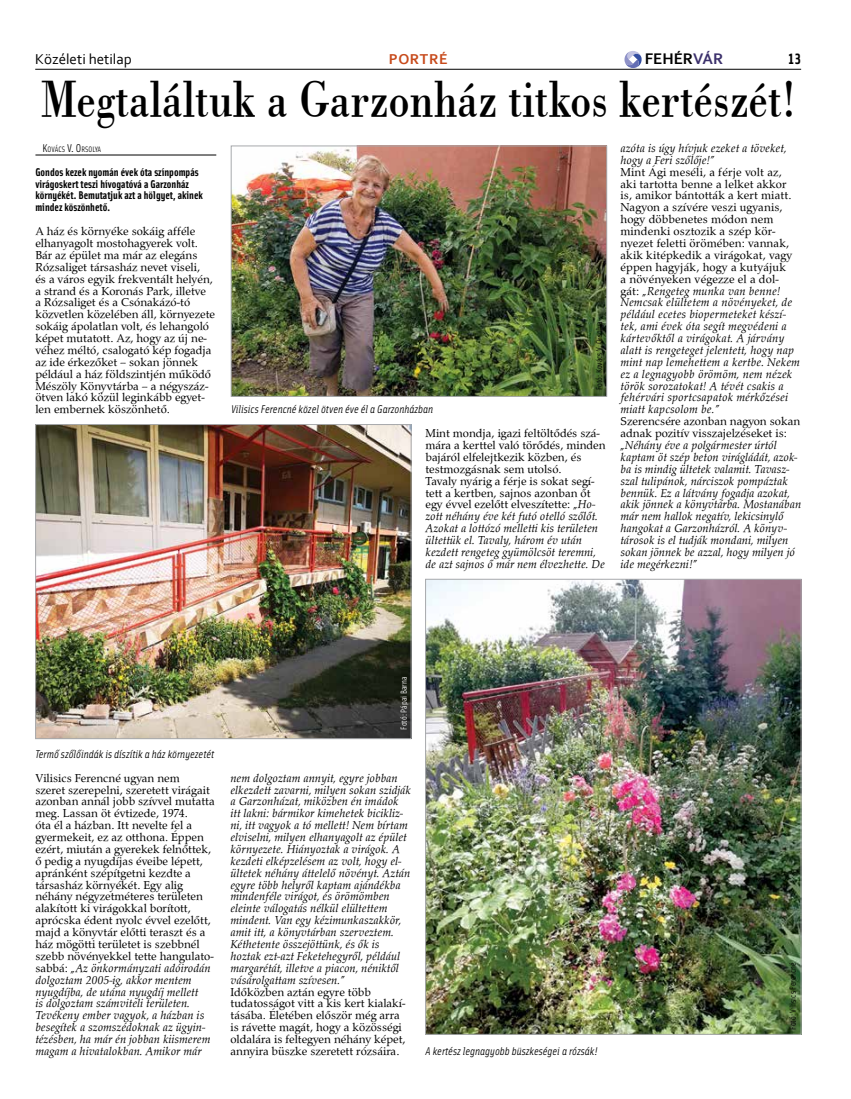
<style>
.page{position:relative;width:851px;height:1099px;background:#fff}
.page>*{position:absolute;margin:0;border:0;box-sizing:border-box;transform-origin:0 0}
.t1{font:52.5px "Bodoni PFL";color:#000;scale:.82 1}
.t2{font:700 16.12px "Corbel";color:#000}
.t3{font:15px "Corbel";color:#000}
.t4{font:700 15px "Corbel";letter-spacing:.04em;color:#c74a1b}
.t5{font:700 15px "Solex";color:#000}
.t6{font:11.88px/11.9px "Palladius";color:#000}
.t7{font:italic 11.88px/11.9px "Palladius";color:#000}
.t8{font:700 11.25px/11.9px "Solex";color:#000}
.t9{font:italic 11.25px "Solex";color:#000}
.t10{font:8.75px "Solex";color:#000}
.t11{font:8.75px "Solex";color:#fff}
.t12{font:7.88px "Solex";color:#000}
.s1{color:#3c316c}
.s2{font-size:11.25px}
.s3{font-style:italic}
.s4{font-style:normal}
</style>
<div class="page">
<hr style="left:35px;top:69px;width:766px;height:1px;background:#000">
<svg style="left:624px;top:51px;width:17px;height:18px"></svg>
<hr style="left:35px;top:155px;width:181px;height:1px;background:#000">
<img style="left:233px;top:148px;width:371px;height:246px">
<div style="left:231px;top:146px;width:375px;height:250px;border:1px solid #a7a9ac"></div>
<img style="left:37px;top:426px;width:372px;height:310px">
<div style="left:35px;top:424px;width:376px;height:314px;border:1px solid #a7a9ac"></div>
<img style="left:427px;top:581px;width:372px;height:451px">
<p class="t3" style="left:35px;top:49px;width:98px">Közéleti hetilap</p>
<p class="t4" style="left:388px;top:49px;width:60px">PORTRÉ</p>
<h2 class="t2" style="left:644px;top:48px;width:78px">FEHÉR<span class="s1">VÁR</span></h2>
<p class="t5" style="left:788px;top:49px;width:14px">13</p>
<h1 class="t1" style="left:41px;top:63px;width:922px">Megtaláltuk a Garzonház titkos kertészét!</h1>
<p class="t12" style="left:43px;top:144px;width:60px"><span class="s2">K</span>OVÁCS <span class="s2">V. O</span> RSOLYA</p>
<p class="t8" style="left:35px;top:165px;width:169px">Gondos kezek nyomán évek óta színpompás virágoskert teszi hívogatóvá a Garzonház környékét. Bemutatjuk azt a hölgyet, akinek mindez köszönhető.</p>
<p class="t6" style="left:35px;top:225px;width:181px">A ház és környéke sokáig afféle elhanyagolt mostohagyerek volt.<br>Bár az épület ma már az elegáns Rózsaliget társasház nevet viseli,<br>és a város egyik frekventált helyén, a strand és a Koronás Park, illetve<br>a Rózsaliget és a Csónakázó-tó közvetlen közelében áll, környezete sokáig ápolatlan volt, és lehangoló képet mutatott. Az, hogy az új ne&shy;véhez méltó, csalogató kép fogadja az ide érkezőket – sokan jönnek például a ház földszintjén működő Mészöly Könyvtárba – a négyszáz&shy;ötven lakó közül leginkább egyet&shy;len embernek köszönhető.</p>
<p class="t9" style="left:231px;top:402px;width:204px">Vilisics Ferencné közel ötven éve él a Garzonházban</p>
<p class="t10" style="left:593px;top:390px;width:71px;rotate:-90deg">Fotó: Kovács V. Orsolya</p>
<p class="t6" style="left:425px;top:427px;width:182px">Mint mondja, igazi feltöltődés szá&shy;mára a kerttel való törődés, minden bajáról elfelejtkezik közben, és testmozgásnak sem utolsó.<br>Tavaly nyárig a férje is sokat segí&shy;tett a kertben, sajnos azonban őt egy évvel ezelőtt elveszítette: <span class="s3">„Ho&shy;zott néhány éve két futó otelló szőlőt.<br>Azokat a lottózó melletti kis területen ültettük el. Tavaly, három év után kezdett rengeteg gyümölcsöt teremni, de azt sajnos ő már nem élvezhette. De</span></p>
<p class="t7" style="left:620px;top:142px;width:167px">azóta is úgy hívjuk ezeket a töveket, hogy a Feri szőlője!”</p>
<p class="t7" style="left:620px;top:166px;width:181px"><span class="s4">Mint Ági meséli, a férje volt az, aki tartotta benne a lelket akkor is, amikor bántották a kert miatt.<br>Nagyon a szívére veszi ugyanis, hogy döbbenetes módon nem mindenki osztozik a szép kör&shy;nyezet feletti örömében: vannak, akik kitépkedik a virágokat, vagy éppen hagyják, hogy a kutyájuk<br>a növényeken végezze el a dol&shy;gát:</span> „Rengeteg munka van benne!<br>Nemcsak elültetem a növényeket, de például ecetes biopermeteket készí&shy;tek, ami évek óta segít megvédeni a kártevőktől a virágokat. A járvány alatt is rengeteget jelentett, hogy nap mint nap lemehettem a kertbe. Nekem ez a legnagyobb örömöm, nem nézek török sorozatokat! A tévét csakis a fehérvári sportcsapatok mérkőzései miatt kapcsolom be.”</p>
<p class="t6" style="left:620px;top:415px;width:181px">Szerencsére azonban nagyon sokan adnak pozitív visszajelzéseket is:</p>
<p class="t7" style="left:620px;top:439px;width:182px">„Néhány éve a polgármester úrtól kaptam öt szép beton virágládát, azok&shy;ba is mindig ültetek valamit. Tavas - szal tulipánok, nárciszok pompáztak bennük. Ez a látvány fogadja azokat, akik jönnek a könyvtárba. Mostanában már nem hallok negatív, lekicsinylő hangokat a Garzonházról. A könyv&shy;tárosok is el tudják mondani, milyen sokan jönnek be azzal, hogy milyen jó ide megérkezni!”</p>
<p class="t9" style="left:35px;top:746px;width:180px">Termő szőlőindák is díszítik a ház környezetét</p>
<p class="t11" style="left:398px;top:729px;width:54px;rotate:-90deg">Fotó: Pápai Barna</p>
<p class="t6" style="left:35px;top:771px;width:181px">Vilisics Ferencné ugyan nem<br>szeret szerepelni, szeretett virágait azonban annál jobb szívvel mutatta meg. Lassan öt évtizede, 1974.<br>óta él a házban. Itt nevelte fel a gyermekeit, ez az otthona. Éppen ezért, miután a gyerekek felnőttek, ő pedig a nyugdíjas éveibe lépett, apránként szépítgetni kezdte a társasház környékét. Egy alig néhány négyzetméteres területen alakított ki virágokkal borított, aprócska édent nyolc évvel ezelőtt, majd a könyvtár előtti teraszt és a ház mögötti területet is szebbnél szebb növényekkel tette hangulato&shy;sabbá: <span class="s3">„Az önkormányzati adóirodán dolgoztam 2005-ig, akkor mentem nyugdíjba, de utána nyugdíj mellett<br>is dolgoztam számviteli területen.<br>Tevékeny ember vagyok, a házban is besegítek a szomszédoknak az ügyin&shy;tézésben, ha már én jobban kiismerem magam a hivatalokban. Amikor már</span></p>
<p class="t7" style="left:230px;top:771px;width:182px">nem dolgoztam annyit, egyre jobban elkezdett zavarni, milyen sokan szidják a Garzonházat, miközben én imádok itt lakni: bármikor kimehetek bicikliz&shy;ni, itt vagyok a tó mellett! Nem bírtam elviselni, milyen elhanyagolt az épület környezete. Hiányoztak a virágok. A kezdeti elképzelésem az volt, hogy el&shy;ültetek néhány áttelelő növényt. Aztán egyre több helyről kaptam ajándékba mindenféle virágot, és örömömben eleinte válogatás nélkül elültettem mindent. Van egy kézimunkaszakkör, amit itt, a könyvtárban szerveztem.<br>Kéthetente összejöttünk, és ők is hoztak ezt-azt Feketehegyről, például margarétát, illetve a piacon, néniktől vásárolgattam szívesen.”</p>
<p class="t6" style="left:230px;top:985px;width:177px">Időközben aztán egyre több tudatosságot vitt a kis kert kialakí&shy;tásába. Életében először még arra is rávette magát, hogy a közösségi oldalára is feltegyen néhány képet, annyira büszke szeretett rózsáira.</p>
<p class="t9" style="left:425px;top:1043px;width:174px">A kertész legnagyobb büszkeségei a rózsák!</p>
<p class="t10" style="left:787px;top:1029px;width:69px;rotate:-90deg">Fotó: Vilisics Ferencné</p>
</div>
